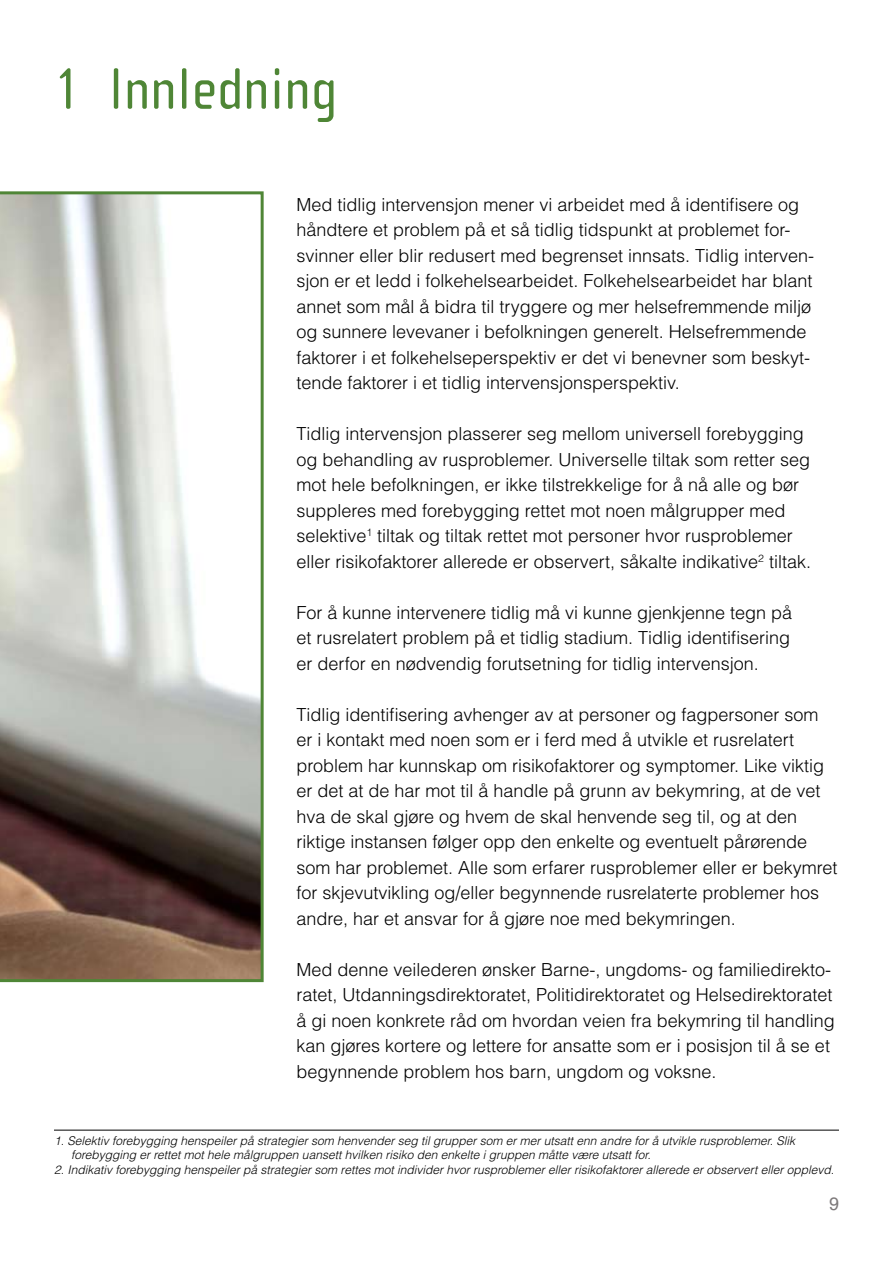
<style>
.page{position:relative;width:893px;height:1263px;background:#fff}
.page>*{position:absolute;margin:0;border:0;box-sizing:border-box;transform-origin:0 0}
.t1{font:60px "Cholla Sans";color:#4f8636}
.t2{font:300 18px/25.5px "Helvetica";color:#000}
.t3{font:18px "Helvetica";color:#7d797a}
.t4{font:italic 300 12px/14.4px "Helvetica";color:#000}
</style>
<div class="page">
<svg style="left:0;top:191px;width:264px;height:791px"></svg>
<hr style="left:54px;top:1130px;width:785px;height:1px;background:#000">
<h1 class="t1" style="left:54px;top:56px;width:285px">1 Innledning</h1>
<p class="t2" style="left:296px;top:191px;width:519px">Med tidlig intervensjon mener vi arbeidet med å identifisere og håndtere et problem på et så tidlig tidspunkt at problemet for&shy;svinner eller blir redusert med begrenset innsats. Tidlig interven&shy;sjon er et ledd i folkehelsearbeidet. Folkehelsearbeidet har blant annet som mål å bidra til tryggere og mer helsefremmende miljø og sunnere levevaner i befolkningen generelt. Helsefremmende faktorer i et folkehelseperspektiv er det vi benevner som beskyt&shy;tende faktorer i et tidlig intervensjonsperspektiv.</p>
<p class="t2" style="left:296px;top:421px;width:516px">Tidlig intervensjon plasserer seg mellom universell forebygging og behandling av rusproblemer. Universelle tiltak som retter seg mot hele befolkningen, er ikke tilstrekkelige for å nå alle og bør suppleres med forebygging rettet mot noen målgrupper med selektive<sup>1</sup> tiltak og tiltak rettet mot personer hvor rusproblemer eller risikofaktorer allerede er observert, såkalte indikative<sup>2</sup> tiltak.</p>
<p class="t2" style="left:296px;top:599px;width:497px;text-align:justify">For å kunne intervenere tidlig må vi kunne gjenkjenne tegn på et rusrelatert problem på et tidlig stadium. Tidlig identifisering er derfor en nødvendig forutsetning for tidlig intervensjon.</p>
<p class="t2" style="left:296px;top:701px;width:543px">Tidlig identifisering avhenger av at personer og fagpersoner som er i kontakt med noen som er i ferd med å utvikle et rusrelatert problem har kunnskap om risikofaktorer og symptomer. Like viktig er det at de har mot til å handle på grunn av bekymring, at de vet hva de skal gjøre og hvem de skal henvende seg til, og at den riktige instansen følger opp den enkelte og eventuelt pårørende som har problemet. Alle som erfarer rusproblemer eller er bekymret for skjevutvikling og/eller begynnende rusrelaterte problemer hos andre, har et ansvar for å gjøre noe med bekymringen.</p>
<p class="t2" style="left:296px;top:957px;width:540px">Med denne veilederen ønsker Barne-, ungdoms- og familiedirekto&shy;ratet, Utdanningsdirektoratet, Politidirektoratet og Helsedirektoratet å gi noen konkrete råd om hvordan veien fra bekymring til handling kan gjøres kortere og lettere for ansatte som er i posisjon til å se et begynnende problem hos barn, ungdom og voksne.</p>
<p class="t4" style="left:71px;top:1133px;width:726px;text-indent:-17px">1. Selektiv forebygging henspeiler på strategier som henvender seg til grupper som er mer utsatt enn andre for å utvikle rusproblemer. Slik forebygging er rettet mot hele målgruppen uansett hvilken risiko den enkelte i gruppen måtte være utsatt for.</p>
<p class="t4" style="left:54px;top:1162px;width:781px">2. Indikativ forebygging henspeiler på strategier som rettes mot individer hvor rusproblemer eller risikofaktorer allerede er observert eller opplevd.</p>
<p class="t3" style="left:829px;top:1193px;width:12px">9</p>
</div>
